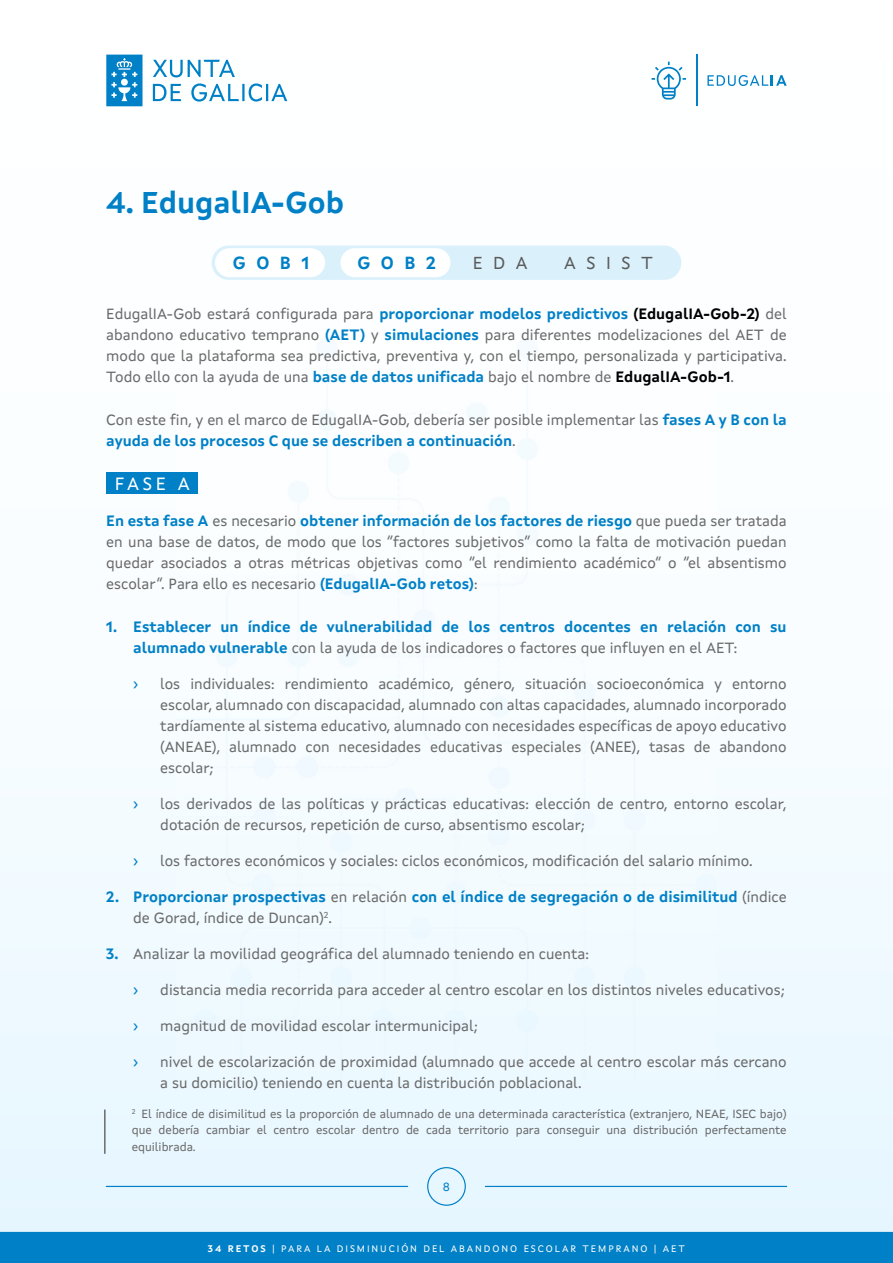
<style>
.page{position:relative;width:893px;height:1263px;background:#fff}
.page>*{position:absolute;margin:0;border:0;box-sizing:border-box;transform-origin:0 0}
.t1{font:700 30px "Xunta Sans";color:#0080c6}
.t2{font:18px "Xunta Sans";color:#fff}
.t3{font:700 17.55px "Xunta Sans";letter-spacing:.6em;color:#0080c6}
.t4{font:17.55px "Xunta Sans";letter-spacing:.6em;color:#5b5b5b}
.t5{font:15px/21px "Xunta Sans";color:#6a6a6a;text-align:justify}
.t6{font:700 15px/21px "Xunta Sans";color:#0080c6}
.t7{font:15px "Xunta Sans";color:#0080c6}
.t8{font:12px/16.5px "Xunta Sans";color:#6a6a6a;text-align:justify}
.t9{font:12px "Xunta Sans";color:#0080c6}
.t10{font:9.6px "Xunta Sans";letter-spacing:.2em;color:#fff}
.s1{font-weight:700;color:#0080c6}
.s2{font-weight:700;color:#000}
.s3{font-weight:400;color:#6a6a6a}
.s4{font-weight:700}
</style>
<div class="page">
<div style="left:0;top:0;width:893px;height:1263px;background:linear-gradient(to bottom,#fff,#e9f7ff)"></div>
<div style="left:0;top:1232px;width:893px;height:31px;background:#0080c6"></div>
<img style="left:177px;top:339px;width:539px;height:741px">
<svg style="left:106px;top:55px;width:181px;height:51px"></svg>
<svg style="left:707px;top:75px;width:80px;height:11px"></svg>
<hr style="left:696px;top:55px;width:2px;height:51px;background:#0080c6">
<svg style="left:652px;top:62px;width:34px;height:38px"></svg>
<hr style="left:106px;top:1186px;width:302px;height:1px;background:#0080c6">
<hr style="left:485px;top:1186px;width:302px;height:1px;background:#0080c6">
<div style="left:427px;top:1167px;width:39px;height:39px;border:1px solid #0080c6;border-radius:50%"></div>
<div style="left:106px;top:473px;width:92px;height:21px;background:#0080c6"></div>
<hr style="left:104px;top:1109px;width:2px;height:45px;background:#6a6a6a">
<div style="left:212px;top:245px;width:469px;height:35px;background:#daf1fc;border-radius:17px"></div>
<div style="left:215px;top:248px;width:110px;height:29px;background:#fff;border-radius:14px"></div>
<div style="left:340px;top:248px;width:110px;height:29px;background:#fff;border-radius:14px"></div>
<h1 class="t1" style="left:106px;top:190px;width:239px">4. EdugalIA-Gob</h1>
<p class="t3" style="left:233px;top:255px;width:78px">GOB1</p>
<p class="t3" style="left:357px;top:255px;width:80px">GOB2</p>
<p class="t4" style="left:473px;top:255px;width:56px">EDA</p>
<p class="t4" style="left:564px;top:255px;width:90px">ASIST</p>
<p class="t5" style="left:106px;top:304px;width:682px">EdugalIA-Gob estará configurada para <span class="s1">proporcionar modelos predictivos</span> <span class="s2">(EdugalIA-Gob-2)</span> del abandono educativo temprano <span class="s1">(AET)</span> y <span class="s1">simulaciones</span> para diferentes modelizaciones del AET de modo que la plataforma sea predictiva, preventiva y, con el tiempo, personalizada y participativa.<br>Todo ello con la ayuda de una <span class="s1">base de datos unificada</span> bajo el nombre de <span class="s2">EdugalIA-Gob-1</span>.</p>
<p class="t5" style="left:106px;top:411px;width:682px">Con este fin, y en el marco de EdugalIA-Gob, debería ser posible implementar las <span class="s1">fases A y B con la ayuda de los procesos C que se describen a continuación</span>.</p>
<p class="t2" style="left:115px;top:476px;width:77px">FASE A</p>
<p class="t5" style="left:106px;top:511px;width:682px"><span class="s1">En esta fase A</span> es necesario <span class="s1">obtener información de los factores de riesgo</span> que pueda ser tratada en una base de datos, de modo que los “factores subjetivos” como la falta de motivación puedan quedar asociados a otras métricas objetivas como “el rendimiento académico” o “el absentismo escolar”. Para ello es necesario <span class="s1">(EdugalIA-Gob retos)</span>:</p>
<p class="t6" style="left:133px;top:618px;width:655px;text-indent:-27px">1. Establecer un índice de vulnerabilidad de los centros docentes en relación con su alumnado vulnerable <span class="s3">con la ayuda de los indicadores o factores que influyen en el AET:</span></p>
<p class="t7" style="left:133px;top:678px;width:7px">›</p>
<p class="t5" style="left:160px;top:675px;width:628px">los individuales: rendimiento académico, género, situación socioeconómica y entorno escolar, alumnado con discapacidad, alumnado con altas capacidades, alumnado incorporado tardíamente al sistema educativo, alumnado con necesidades específicas de apoyo educativo (ANEAE), alumnado con necesidades educativas especiales (ANEE), tasas de abandono escolar;</p>
<p class="t7" style="left:133px;top:798px;width:7px">›</p>
<p class="t5" style="left:160px;top:795px;width:628px">los derivados de las políticas y prácticas educativas: elección de centro, entorno escolar, dotación de recursos, repetición de curso, absentismo escolar;</p>
<p class="t7" style="left:133px;top:855px;width:7px">›</p>
<p class="t5" style="left:160px;top:852px;width:594px">los factores económicos y sociales: ciclos económicos, modificación del salario mínimo.</p>
<p class="t6" style="left:133px;top:888px;width:655px;text-indent:-27px">2. Proporcionar prospectivas <span class="s3">en relación</span> con el índice de segregación o de disimilitud <span class="s3">(índice de Gorad, índice de Duncan)</span><sup>2</sup><span class="s3">.</span></p>
<p class="t5" style="left:106px;top:945px;width:484px"><span class="s1">3.</span> Analizar la movilidad geográfica del alumnado teniendo en cuenta:</p>
<p class="t7" style="left:133px;top:984px;width:7px">›</p>
<p class="t5" style="left:160px;top:981px;width:626px">distancia media recorrida para acceder al centro escolar en los distintos niveles educativos;</p>
<p class="t7" style="left:133px;top:1020px;width:7px">›</p>
<p class="t5" style="left:160px;top:1017px;width:319px">magnitud de movilidad escolar intermunicipal;</p>
<p class="t7" style="left:133px;top:1056px;width:7px">›</p>
<p class="t5" style="left:160px;top:1053px;width:628px">nivel de escolarización de proximidad (alumnado que accede al centro escolar más cercano a su domicilio) teniendo en cuenta la distribución poblacional.</p>
<p class="t8" style="left:132px;top:1106px;width:656px"><sup>2</sup> El índice de disimilitud es la proporción de alumnado de una determinada característica (extranjero, NEAE, ISEC bajo) que debería cambiar el centro escolar dentro de cada territorio para conseguir una distribución perfectamente equilibrada.</p>
<p class="t9" style="left:443px;top:1182px;width:9px">8</p>
<p class="t10" style="left:208px;top:1244px;width:479px"><span class="s4">34 RETOS</span> | PARA LA DISMINUCIÓN DEL ABANDONO ESCOLAR TEMPRANO | AET</p>
</div>
